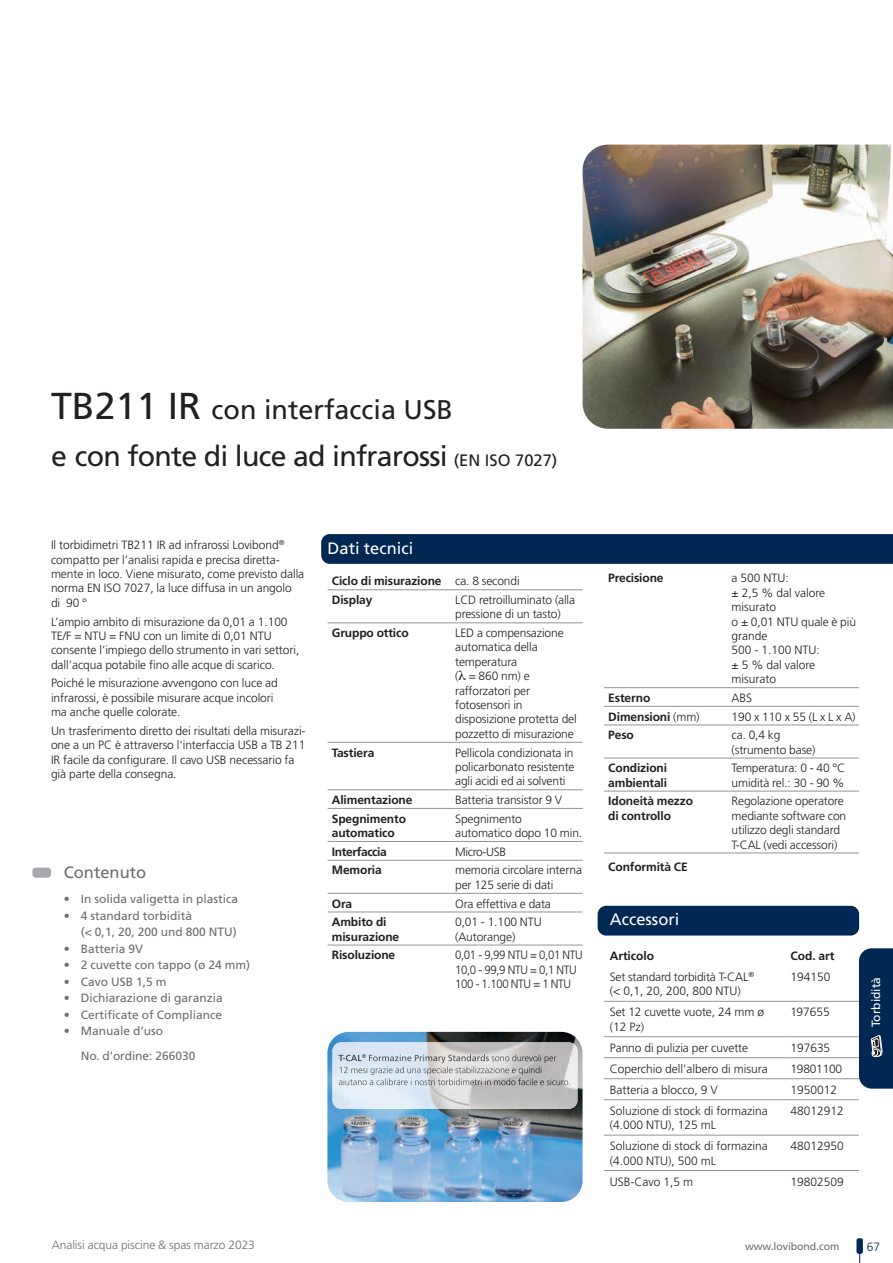
<style>
.page{position:relative;width:893px;height:1263px;background:#fff}
.page>*{position:absolute;margin:0;border:0;box-sizing:border-box;transform-origin:0 0}
.t1{font:28.5px "Frutiger LT";letter-spacing:-.025em;color:#231f20}
.t2{font:27px "Frutiger LT";color:#231f20}
.t3{font:16.5px "Frutiger LT";color:#fff}
.t4{font:16.5px "Frutiger LT";color:#6c6d70}
.t5{font:300 12px/14.4px "Frutiger LT";letter-spacing:-.005em;color:#231f20}
.t6{font:700 12px/18.6px "Frutiger LT";letter-spacing:-.01em;color:#231f20}
.t7{font:12px/16.5px "Frutiger LT";color:#6c6d70}
.t8{font:300 12px/14.4px "Frutiger LT";letter-spacing:-.03em;color:#231f20;scale:.95 1}
.t9{font:300 12px "Frutiger LT";letter-spacing:-.005em;color:#6c6d70}
.t10{font:700 12px "Frutiger LT";letter-spacing:-.03em;color:#231f20}
.t11{font:300 12px "Frutiger LT";letter-spacing:-.03em;color:#231f20}
.t12{font:12px "Frutiger LT";color:#fff}
.t13{font:300 12px "Frutiger LT";color:#002853}
.t14{font:10.5px "Frutiger LT";letter-spacing:-.005em;color:#6c6d70}
.s1{font-size:37.5px}
.s2{font-size:16.5px}
.s3{font-weight:300}
</style>
<div class="page">
<div style="left:856px;top:1238px;width:7px;height:16px;background:#002853;border-radius:2px"></div>
<div style="left:598px;top:906px;width:261px;height:29px;background:#002853;border-radius:9px"></div>
<svg style="left:321px;top:534px;width:572px;height:30px;background:#032a54"></svg>
<hr style="left:328px;top:589px;width:255px;height:1px;background:#939598">
<hr style="left:328px;top:623px;width:255px;height:1px;background:#939598">
<hr style="left:328px;top:742px;width:255px;height:1px;background:#939598">
<hr style="left:328px;top:789px;width:255px;height:1px;background:#939598">
<hr style="left:328px;top:808px;width:255px;height:1px;background:#939598">
<hr style="left:328px;top:841px;width:255px;height:1px;background:#939598">
<hr style="left:328px;top:860px;width:255px;height:1px;background:#939598">
<hr style="left:328px;top:893px;width:255px;height:1px;background:#939598">
<hr style="left:328px;top:912px;width:255px;height:1px;background:#939598">
<hr style="left:328px;top:945px;width:255px;height:1px;background:#939598">
<div style="left:32px;top:868px;width:19px;height:10px;background:#a7a8ac;border-radius:3px"></div>
<hr style="left:604px;top:687px;width:255px;height:1px;background:#939598">
<hr style="left:604px;top:706px;width:255px;height:1px;background:#939598">
<hr style="left:604px;top:725px;width:255px;height:1px;background:#939598">
<hr style="left:604px;top:758px;width:255px;height:1px;background:#939598">
<hr style="left:604px;top:791px;width:255px;height:1px;background:#939598">
<hr style="left:604px;top:853px;width:255px;height:1px;background:#939598">
<hr style="left:604px;top:1001px;width:180px;height:1px;background:#939598">
<hr style="left:784px;top:1001px;width:75px;height:1px;background:#939598">
<hr style="left:604px;top:1036px;width:180px;height:1px;background:#939598">
<hr style="left:784px;top:1036px;width:75px;height:1px;background:#939598">
<hr style="left:604px;top:1057px;width:180px;height:1px;background:#939598">
<hr style="left:784px;top:1057px;width:75px;height:1px;background:#939598">
<hr style="left:604px;top:1078px;width:180px;height:1px;background:#939598">
<hr style="left:784px;top:1078px;width:75px;height:1px;background:#939598">
<hr style="left:604px;top:1099px;width:180px;height:1px;background:#939598">
<hr style="left:784px;top:1099px;width:75px;height:1px;background:#939598">
<hr style="left:604px;top:1135px;width:180px;height:1px;background:#939598">
<hr style="left:784px;top:1135px;width:75px;height:1px;background:#939598">
<hr style="left:604px;top:1170px;width:180px;height:1px;background:#939598">
<hr style="left:784px;top:1170px;width:75px;height:1px;background:#939598">
<img style="left:327px;top:1032px;width:256px;height:170px">
<img style="left:333px;top:1042px;width:244px;height:67px">
<img style="left:339px;top:1055px;width:23px;height:6px">
<svg style="left:362px;top:1054px;width:4px;height:4px"></svg>
<img style="left:369px;top:1054px;width:120px;height:9px">
<img style="left:489px;top:1054px;width:67px;height:9px">
<img style="left:340px;top:1066px;width:201px;height:9px">
<img style="left:339px;top:1078px;width:231px;height:7px">
<img style="left:583px;top:145px;width:310px;height:284px">
<svg style="left:859px;top:948px;width:34px;height:141px;background:#0c3159"></svg>
<h2 class="t2" style="left:51px;top:394px;width:404px"><span class="s1">TB211 IR</span> con interfaccia USB</h2>
<h1 class="t1" style="left:51px;top:439px;width:508px">e con fonte di luce ad infrarossi <span class="s2">(EN ISO 7027)</span></h1>
<p class="t5" style="left:51px;top:538px;width:255px">Il torbidimetri TB211 IR ad infrarossi Lovibond<sup>® </sup>compatto per l’analisi rapida e precisa diretta&shy;mente in loco. Viene misurato, come previsto dalla norma EN ISO 7027, la luce diffusa in un angolo<br>di 90 °</p>
<p class="t5" style="left:51px;top:614px;width:250px">L’ampio ambito di misurazione da 0,01 a 1.100<br>TE/F = NTU = FNU con un limite di 0,01 NTU consente l’impiego dello strumento in vari settori, dall’acqua potabile fino alle acque di scarico.</p>
<p class="t5" style="left:51px;top:676px;width:228px">Poiché le misurazione avvengono con luce ad infrarossi, è possibile misurare acque incolori ma anche quelle colorate.</p>
<p class="t5" style="left:51px;top:724px;width:256px">Un trasferimento diretto dei risultati della misurazi&shy;one a un PC è attraverso l'interfaccia USB a TB 211<br>IR facile da configurare. Il cavo USB necessario fa già parte della consegna.</p>
<h3 class="t4" style="left:64px;top:863px;width:84px">Contenuto</h3>
<p class="t7" style="left:64px;top:891px;width:176px">• In solida valigetta in plastica</p>
<p class="t7" style="left:81px;top:907px;width:157px;text-indent:-17px">• 4 standard torbidità<br>(&lt; 0,1, 20, 200 und 800 NTU)</p>
<p class="t7" style="left:64px;top:940px;width:81px">• Batteria 9V</p>
<p class="t7" style="left:64px;top:957px;width:188px">• 2 cuvette con tappo (ø 24 mm)</p>
<p class="t7" style="left:64px;top:973px;width:104px">• Cavo USB 1,5 m</p>
<p class="t7" style="left:64px;top:990px;width:161px">• Dichiarazione di garanzia</p>
<p class="t7" style="left:64px;top:1006px;width:160px">• Certificate of Compliance</p>
<p class="t7" style="left:81px;top:1018px;width:116px;line-height:25px;text-indent:-17px">• Manuale d’uso<br>No. d'ordine: 266030</p>
<h3 class="t3" style="left:328px;top:538px;width:87px">Dati tecnici</h3>
<p class="t6" style="left:332px;top:572px;width:189px">Ciclo di misurazione <span class="s3">ca. 8 secondi<br></span>Display</p>
<p class="t5" style="left:455px;top:593px;width:122px">LCD retroilluminato (alla pressione di un tasto)</p>
<p class="t6" style="left:332px;top:624px;width:78px">Gruppo ottico</p>
<p class="t5" style="left:455px;top:626px;width:123px">LED a compensazione automatica della temperatura<br>( = 860 nm) e rafforzatori per fotosensori in disposizione protetta del pozzetto di misurazione</p>
<p class="t6" style="left:332px;top:743px;width:44px">Tastiera</p>
<p class="t5" style="left:455px;top:745px;width:121px;text-align:justify">Pellicola condizionata in policarbonato resistente agli acidi ed ai solventi</p>
<p class="t6" style="left:332px;top:790px;width:82px">Alimentazione</p>
<p class="t5" style="left:455px;top:793px;width:109px">Batteria transistor 9 V</p>
<p class="t6" style="left:332px;top:809px;width:76px">Spegnimento</p>
<p class="t5" style="left:455px;top:811px;width:68px">Spegnimento</p>
<p class="t6" style="left:332px;top:824px;width:64px">automatico</p>
<p class="t5" style="left:455px;top:826px;width:129px">automatico dopo 10 min.</p>
<p class="t10" style="left:332px;top:845px;width:57px">Interfaccia</p>
<p class="t11" style="left:455px;top:845px;width:52px">Micro-USB</p>
<p class="t6" style="left:332px;top:861px;width:51px">Memoria</p>
<p class="t5" style="left:455px;top:863px;width:128px">memoria circolare interna per 125 serie di dati</p>
<p class="t6" style="left:332px;top:894px;width:22px">Ora</p>
<p class="t5" style="left:455px;top:896px;width:97px">Ora effettiva e data</p>
<p class="t6" style="left:332px;top:913px;width:56px">Ambito di</p>
<p class="t5" style="left:455px;top:915px;width:88px">0,01 - 1.100 NTU</p>
<p class="t6" style="left:332px;top:927px;width:69px">misurazione</p>
<p class="t5" style="left:455px;top:929px;width:62px">(Autorange)</p>
<p class="t6" style="left:332px;top:946px;width:65px">Risoluzione</p>
<p class="t8" style="left:455px;top:948px;width:136px">0,01 - 9,99 NTU = 0,01 NTU<br>10,0 - 99,9 NTU = 0,1 NTU<br>100 - 1.100 NTU = 1 NTU</p>
<p class="t6" style="left:608px;top:569px;width:57px">Precisione</p>
<p class="t5" style="left:732px;top:571px;width:126px">a 500 NTU:<br>± 2,5 % dal valore misurato<br>o ± 0,01 NTU quale è più grande<br>500 - 1.100 NTU:<br>± 5 % dal valore misurato</p>
<p class="t6" style="left:608px;top:688px;width:44px">Esterno</p>
<p class="t5" style="left:732px;top:691px;width:22px">ABS</p>
<p class="t6" style="left:608px;top:707px;width:93px">Dimensioni <span class="s3">(mm)</span></p>
<p class="t5" style="left:732px;top:709px;width:126px">190 x 110 x 55 (L x L x A)</p>
<p class="t6" style="left:608px;top:726px;width:27px">Peso</p>
<p class="t5" style="left:732px;top:728px;width:85px">ca. 0,4 kg (strumento base)</p>
<p class="t6" style="left:608px;top:759px;width:60px">Condizioni</p>
<p class="t5" style="left:732px;top:761px;width:115px">Temperatura: 0 - 40 °C</p>
<p class="t6" style="left:608px;top:773px;width:60px">ambientali</p>
<p class="t5" style="left:732px;top:775px;width:114px">umidità rel.: 30 - 90 %</p>
<p class="t6" style="left:608px;top:792px;width:86px">Idoneità mezzo</p>
<p class="t5" style="left:732px;top:794px;width:114px">Regolazione operatore</p>
<p class="t6" style="left:608px;top:806px;width:64px">di controllo</p>
<p class="t5" style="left:732px;top:808px;width:116px">mediante software con utilizzo degli standard<br>T-CAL (vedi accessori)</p>
<p class="t6" style="left:608px;top:858px;width:81px">Conformità CE</p>
<h3 class="t3" style="left:610px;top:909px;width:71px">Accessori</h3>
<p class="t6" style="left:610px;top:946px;width:46px">Articolo</p>
<p class="t6" style="left:790px;top:946px;width:45px">Cod. art</p>
<p class="t5" style="left:610px;top:970px;width:146px">Set standard torbidità T-CAL<sup>® </sup>(&lt; 0,1, 20, 200, 800 NTU)</p>
<p class="t5" style="left:790px;top:970px;width:42px">194150</p>
<p class="t5" style="left:610px;top:1005px;width:156px">Set 12 cuvette vuote, 24 mm ø (12 Pz)</p>
<p class="t5" style="left:790px;top:1005px;width:41px">197655</p>
<p class="t5" style="left:610px;top:1040px;width:140px">Panno di pulizia per cuvette</p>
<p class="t5" style="left:790px;top:1040px;width:41px">197635</p>
<p class="t5" style="left:610px;top:1061px;width:159px">Coperchio dell'albero di misura</p>
<p class="t5" style="left:790px;top:1061px;width:53px">19801100</p>
<p class="t5" style="left:610px;top:1082px;width:109px">Batteria a blocco, 9 V</p>
<p class="t5" style="left:790px;top:1082px;width:48px">1950012</p>
<p class="t5" style="left:610px;top:1103px;width:160px">Soluzione di stock di formazina (4.000 NTU), 125 mL</p>
<p class="t5" style="left:790px;top:1103px;width:55px">48012912</p>
<p class="t5" style="left:610px;top:1139px;width:160px">Soluzione di stock di formazina (4.000 NTU), 500 mL</p>
<p class="t5" style="left:790px;top:1139px;width:55px">48012950</p>
<p class="t5" style="left:610px;top:1174px;width:85px">USB-Cavo 1,5 m</p>
<p class="t5" style="left:790px;top:1174px;width:55px">19802509</p>
<p class="t12" style="left:869px;top:1027px;width:52px;rotate:-90deg">Torbidità</p>
<p class="t9" style="left:52px;top:1238px;width:205px">Analisi acqua piscine &amp; spas marzo 2023</p>
<p class="t14" style="left:745px;top:1240px;width:96px">www.lovibond.com</p>
<p class="t13" style="left:867px;top:1240px;width:15px">67</p>
</div>
